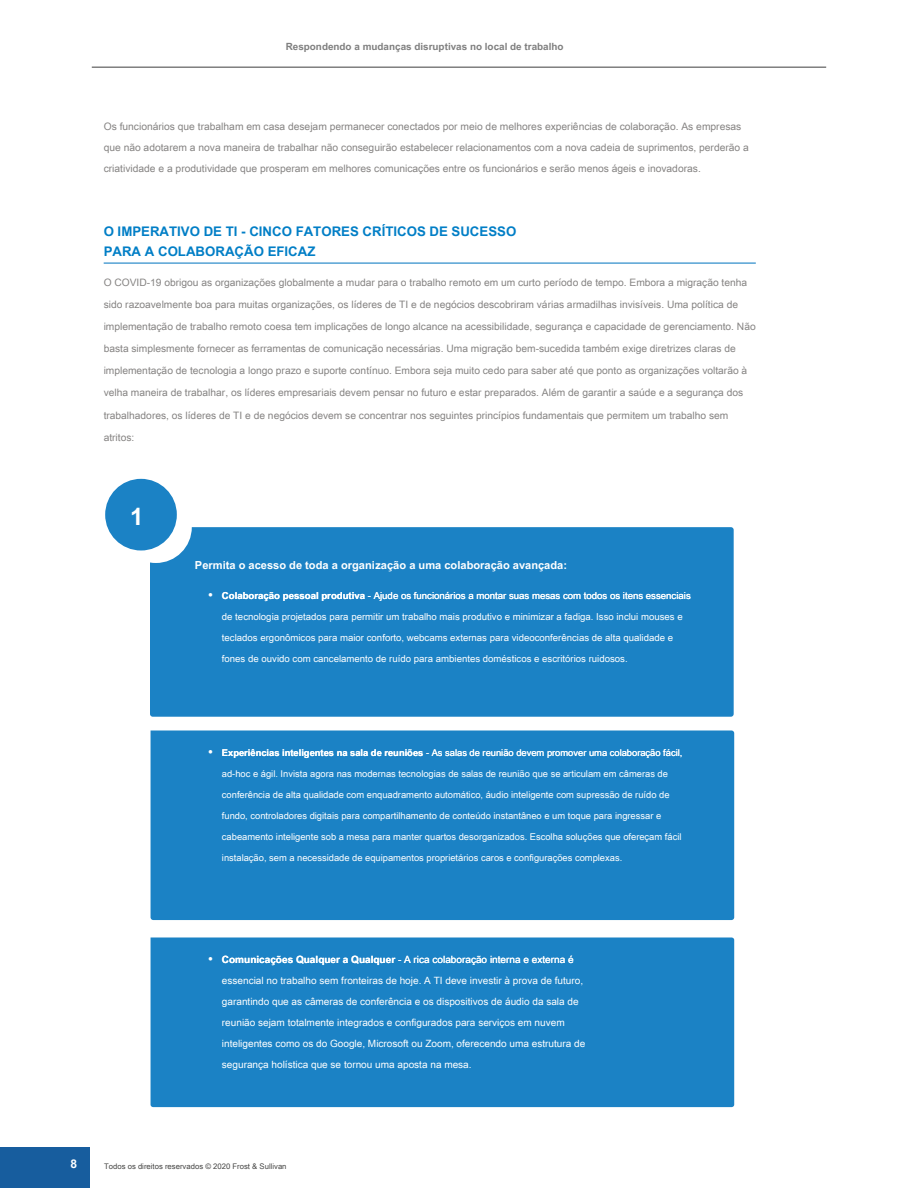
<style>
.page{position:relative;width:918px;height:1188px;background:#fff}
.page>*{position:absolute;margin:0;border:0;box-sizing:border-box;transform-origin:0 0}
.t1{font:700 24px "Arial Unicode MS";color:#fff}
.t2{font:700 13.2px/19.5px "Arial Unicode MS";color:#017ec6}
.t3{font:700 12px "Arial Unicode MS";color:#fff}
.t4{font:700 11.1px "Arial Unicode MS";color:#fff}
.t5{font:10.2px/22.2px "Arial Unicode MS";color:#858382}
.t6{font:10.05px/21px "Arial Unicode MS";color:#fff}
.t7{font:700 9.9px "Arial Unicode MS";color:#7f7f7f}
.t8{font:9.6px/21px "Arial Unicode MS";color:#fff}
.t9{font:9.3px "Arial Unicode MS";color:#fff}
.t10{font:7.65px "Arial Unicode MS";color:#464645}
.s1{font-weight:700;font-size:12px}
.s2{font-weight:700}
</style>
<div class="page">
<div style="left:0;top:1147px;width:90px;height:41px;background:#175d9e"></div>
<hr style="left:92px;top:66px;width:734px;height:2px;background:#7f7f7f">
<div style="left:151px;top:730px;width:583px;height:190px;background:#1b82c5"></div>
<hr style="left:104px;top:263px;width:652px;height:1px;background:#1b82c5">
<div style="left:150px;top:527px;width:584px;height:190px;background:#1b82c5"></div>
<div style="left:105px;top:479px;width:72px;height:72px;background:#1b82c5;border-radius:50%"></div>
<div style="left:151px;top:938px;width:583px;height:169px;background:#1b82c5"></div>
<p class="t7" style="left:286px;top:40px;width:279px">Respondendo a mudanças disruptivas no local de trabalho</p>
<p class="t5" style="left:104px;top:115px;width:647px;line-height:21px">Os funcionários que trabalham em casa desejam permanecer conectados por meio de melhores experiências de colaboração. As empresas que não adotarem a nova maneira de trabalhar não conseguirão estabelecer relacionamentos com a nova cadeia de suprimentos, perderão a criatividade e a produtividade que prosperam em melhores comunicações entre os funcionários e serão menos ágeis e inovadoras.</p>
<p class="t2" style="left:104px;top:221px;width:414px">O IMPERATIVO DE TI - CINCO FATORES CRÍTICOS DE SUCESSO<br>PARA A COLABORAÇÃO EFICAZ</p>
<p class="t5" style="left:104px;top:271px;width:654px">O COVID-19 obrigou as organizações globalmente a mudar para o trabalho remoto em um curto período de tempo. Embora a migração tenha sido razoavelmente boa para muitas organizações, os líderes de TI e de negócios descobriram várias armadilhas invisíveis. Uma política de implementação de trabalho remoto coesa tem implicações de longo alcance na acessibilidade, segurança e capacidade de gerenciamento. Não basta simplesmente fornecer as ferramentas de comunicação necessárias. Uma migração bem-sucedida também exige diretrizes claras de implementação de tecnologia a longo prazo e suporte contínuo. Embora seja muito cedo para saber até que ponto as organizações voltarão à velha maneira de trabalhar, os líderes empresariais devem pensar no futuro e estar preparados. Além de garantir a saúde e a segurança dos trabalhadores, os líderes de TI e de negócios devem se concentrar nos seguintes princípios fundamentais que permitem um trabalho sem atritos:</p>
<h1 class="t1" style="left:130px;top:499px;width:15px">1</h1>
<p class="t4" style="left:195px;top:557px;width:374px">Permita o acesso de toda a organização a uma colaboração avançada:</p>
<p class="t8" style="left:222px;top:584px;width:470px;text-indent:-14px"><span class="s1">•</span> <span class="s2">Colaboração pessoal produtiva</span> - Ajude os funcionários a montar suas mesas com todos os itens essenciais de tecnologia projetados para permitir um trabalho mais produtivo e minimizar a fadiga. Isso inclui mouses e teclados ergonômicos para maior conforto, webcams externas para videoconferências de alta qualidade e fones de ouvido com cancelamento de ruído para ambientes domésticos e escritórios ruidosos.</p>
<p class="t9" style="left:208px;top:746px;width:476px"><span class="s1">•</span> <span class="s2">Experiências inteligentes na sala de reuniões</span> - As salas de reunião devem promover uma colaboração fácil,</p>
<p class="t9" style="left:222px;top:767px;width:448px">ad-hoc e ágil. Invista agora nas modernas tecnologias de salas de reunião que se articulam em câmeras de</p>
<p class="t9" style="left:222px;top:788px;width:449px">conferência de alta qualidade com enquadramento automático, áudio inteligente com supressão de ruído de</p>
<p class="t9" style="left:222px;top:809px;width:441px">fundo, controladores digitais para compartilhamento de conteúdo instantâneo e um toque para ingressar e</p>
<p class="t9" style="left:222px;top:830px;width:461px">cabeamento inteligente sob a mesa para manter quartos desorganizados. Escolha soluções que ofereçam fácil</p>
<p class="t9" style="left:222px;top:851px;width:402px">instalação, sem a necessidade de equipamentos proprietários caros e configurações complexas.</p>
<p class="t6" style="left:222px;top:948px;width:365px;text-indent:-14px"><span class="s1">•</span> <span class="s2">Comunicações Qualquer a Qualquer</span> - A rica colaboração interna e externa é essencial no trabalho sem fronteiras de hoje. A TI deve investir à prova de futuro, garantindo que as câmeras de conferência e os dispositivos de áudio da sala de reunião sejam totalmente integrados e configurados para serviços em nuvem inteligentes como os do Google, Microsoft ou Zoom, oferecendo uma estrutura de segurança holística que se tornou uma aposta na mesa.</p>
<p class="t3" style="left:71px;top:1156px;width:8px">8</p>
<p class="t10" style="left:104px;top:1161px;width:184px">Todos os direitos reservados © 2020 Frost &amp; Sullivan</p>
</div>
